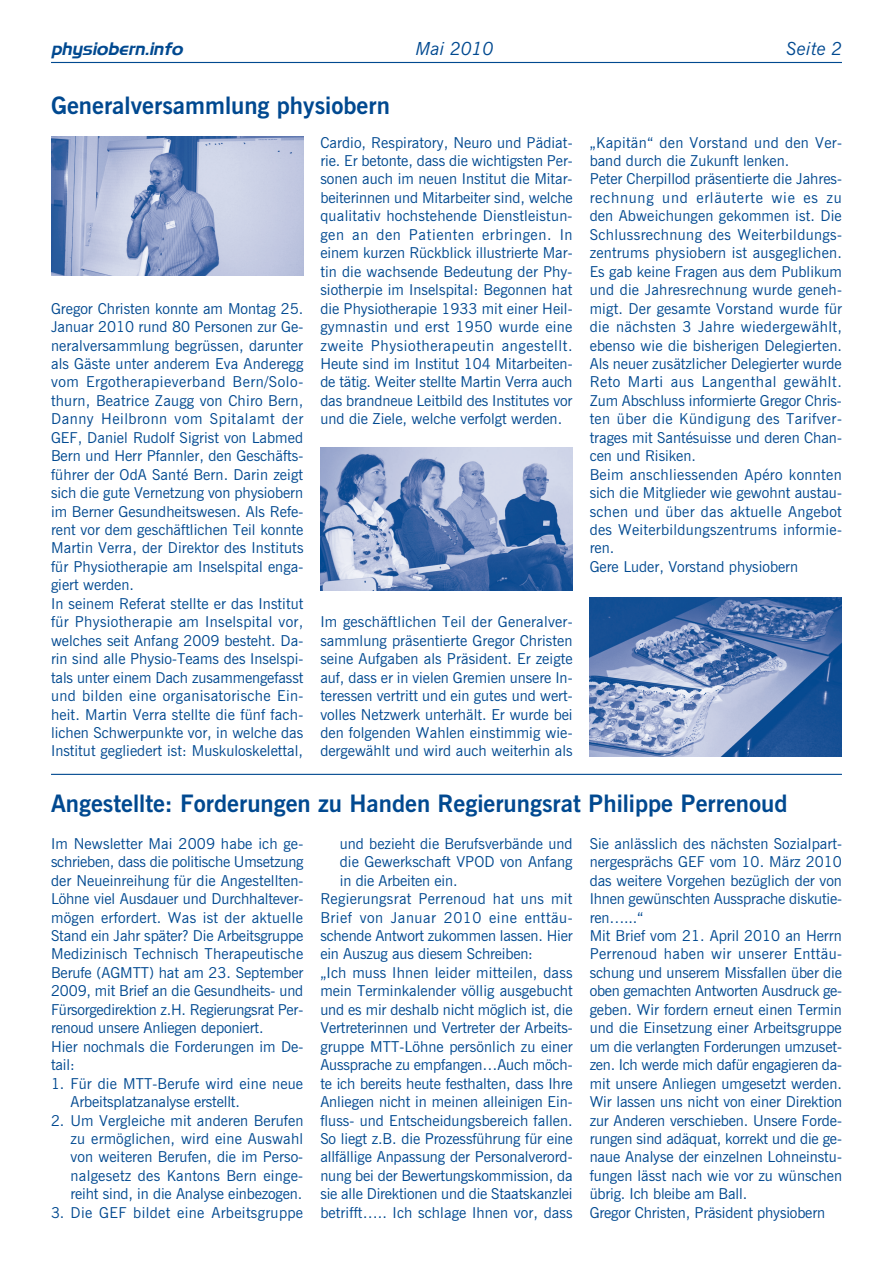
<style>
.page{position:relative;width:893px;height:1263px;background:#fff}
.page>*{position:absolute;margin:0;border:0;box-sizing:border-box;transform-origin:0 0}
.t1{font:700 24px "News Gothic BT";color:#014990}
.t2{font:italic 18px "Denmark";color:#014990}
.t3{font:italic 18px "News Gothic BT";color:#014990}
.t4{font:15px/18.5px "News Gothic BT";color:#014990}
.t5{font:15px "News Gothic BT";letter-spacing:.025em;color:#014990}
.t6{font:15px "News Gothic BT";letter-spacing:.035em;color:#014990}
</style>
<div class="page">
<hr style="left:51px;top:62px;width:791px;height:1px;background:#014990">
<hr style="left:51px;top:774px;width:791px;height:1px;background:#014990">
<img style="left:590px;top:597px;width:251px;height:159px">
<img style="left:51px;top:137px;width:252px;height:139px">
<img style="left:320px;top:448px;width:253px;height:142px">
<p class="t2" style="left:51px;top:37px;width:137px">physiobern.info</p>
<p class="t3" style="left:416px;top:37px;width:79px">Mai 2010</p>
<p class="t3" style="left:786px;top:37px;width:58px">Seite 2</p>
<h1 class="t1" style="left:51px;top:91px;width:340px">Generalversammlung physiobern</h1>
<p class="t4" style="left:320px;top:133px;width:254px;text-align:justify">Cardio, Respiratory, Neuro und Pädiat&shy;rie. Er betonte, dass die wichtigsten Per&shy;sonen auch im neuen Institut die Mitar&shy;beiterinnen und Mitarbeiter sind, welche qualitativ hochstehende Dienstleistun&shy;gen an den Patienten erbringen. In einem kurzen Rückblick illustrierte Mar&shy;tin die wachsende Bedeutung der Phy&shy;siotherpie im Inselspital: Begonnen hat die Physiotherapie 1933 mit einer Heil&shy;gymnastin und erst 1950 wurde eine zweite Physiotherapeutin angestellt.<br>Heute sind im Institut 104 Mitarbeiten&shy;de tätig. Weiter stellte Martin Verra auch das brandneue Leitbild des Institutes vor und die Ziele, welche verfolgt werden.</p>
<p class="t4" style="left:590px;top:133px;width:254px">„Kapitän“ den Vorstand und den Ver&shy;band durch die Zukunft lenken.<br>Peter Cherpillod präsentierte die Jahres&shy;rechnung und erläuterte wie es zu den Abweichungen gekommen ist. Die Schlussrechnung des Weiterbildungs&shy;zentrums physiobern ist ausgeglichen.<br>Es gab keine Fragen aus dem Publikum und die Jahresrechnung wurde geneh&shy;migt. Der gesamte Vorstand wurde für die nächsten 3 Jahre wiedergewählt, ebenso wie die bisherigen Delegierten.<br>Als neuer zusätzlicher Delegierter wurde Reto Marti aus Langenthal gewählt.<br>Zum Abschluss informierte Gregor Chris&shy;ten über die Kündigung des Tarifver&shy;trages mit Santésuisse und deren Chan&shy;cen und Risiken.<br>Beim anschliessenden Apéro konnten sich die Mitglieder wie gewohnt austau&shy;schen und über das aktuelle Angebot des Weiterbildungszentrums informie&shy;ren.<br>Gere Luder, Vorstand physiobern</p>
<p class="t4" style="left:51px;top:299px;width:254px">Gregor Christen konnte am Montag 25.<br>Januar 2010 rund 80 Personen zur Ge&shy;neralversammlung begrüssen, darunter als Gäste unter anderem Eva Anderegg vom Ergotherapieverband Bern/Solo&shy;thurn, Beatrice Zaugg von Chiro Bern, Danny Heilbronn vom Spitalamt der GEF, Daniel Rudolf Sigrist von Labmed Bern und Herr Pfannler, den Geschäfts&shy;führer der OdA Santé Bern. Darin zeigt sich die gute Vernetzung von physiobern im Berner Gesundheitswesen. Als Refe&shy;rent vor dem geschäftlichen Teil konnte Martin Verra, der Direktor des Instituts für Physiotherapie am Inselspital enga&shy;giert werden.<br>In seinem Referat stellte er das Institut für Physiotherapie am Inselspital vor, welches seit Anfang 2009 besteht. Da&shy;rin sind alle Physio-Teams des Inselspi&shy;tals unter einem Dach zusammengefasst und bilden eine organisatorische Ein&shy;heit. Martin Verra stellte die fünf fach&shy;lichen Schwerpunkte vor, in welche das Institut gegliedert ist: Muskuloskelettal,</p>
<p class="t4" style="left:320px;top:613px;width:254px;text-align:justify">Im geschäftlichen Teil der Generalver&shy;sammlung präsentierte Gregor Christen seine Aufgaben als Präsident. Er zeigte auf, dass er in vielen Gremien unsere In&shy;teressen vertritt und ein gutes und wert&shy;volles Netzwerk unterhält. Er wurde bei den folgenden Wahlen einstimmig wie&shy;dergewählt und wird auch weiterhin als</p>
<h1 class="t1" style="left:51px;top:789px;width:738px">Angestellte: Forderungen zu Handen Regierungsrat Philippe Perrenoud</h1>
<p class="t4" style="left:51px;top:834px;width:254px">Im Newsletter Mai 2009 habe ich ge&shy;schrieben, dass die politische Umsetzung der Neueinreihung für die Angestellten-Löhne viel Ausdauer und Durchhaltever&shy;mögen erfordert. Was ist der aktuelle Stand ein Jahr später? Die Arbeitsgruppe Medizinisch Technisch Therapeutische Berufe (AGMTT) hat am 23. September 2009, mit Brief an die Gesundheits- und Fürsorgedirektion z.H. Regierungsrat Per&shy;renoud unsere Anliegen deponiert.<br>Hier nochmals die Forderungen im De&shy;tail:</p>
<p class="t4" style="left:71px;top:1074px;width:234px;text-indent:-20px">1. Für die MTT-Berufe wird eine neue<br>Arbeitsplatzanalyse erstellt.</p>
<p class="t4" style="left:71px;top:1111px;width:234px;text-align:justify;text-indent:-20px">2. Um Vergleiche mit anderen Berufen zu ermöglichen, wird eine Auswahl von weiteren Berufen, die im Perso&shy;nalgesetz des Kantons Bern einge&shy;reiht sind, in die Analyse einbezogen.</p>
<p class="t5" style="left:51px;top:1203px;width:254px">3. Die GEF bildet eine Arbeitsgruppe</p>
<p class="t4" style="left:590px;top:834px;width:254px">Sie anlässlich des nächsten Sozialpart&shy;nergesprächs GEF vom 10. März 2010 das weitere Vorgehen bezüglich der von Ihnen gewünschten Aussprache diskutie&shy;ren…...“<br>Mit Brief vom 21. April 2010 an Herrn Perrenoud haben wir unserer Enttäu&shy;schung und unserem Missfallen über die oben gemachten Antworten Ausdruck ge&shy;geben. Wir fordern erneut einen Termin und die Einsetzung einer Arbeitsgruppe um die verlangten Forderungen umzuset&shy;zen. Ich werde mich dafür engagieren da&shy;mit unsere Anliegen umgesetzt werden.<br>Wir lassen uns nicht von einer Direktion zur Anderen verschieben. Unsere Forde&shy;rungen sind adäquat, korrekt und die ge&shy;naue Analyse der einzelnen Lohneinstu&shy;fungen lässt nach wie vor zu wünschen übrig. Ich bleibe am Ball.<br>Gregor Christen, Präsident physiobern</p>
<p class="t4" style="left:340px;top:834px;width:234px">und bezieht die Berufsverbände und</p>
<p class="t4" style="left:340px;top:852px;width:234px">die Gewerkschaft VPOD von Anfang</p>
<p class="t4" style="left:340px;top:871px;width:119px">in die Arbeiten ein.</p>
<p class="t5" style="left:320px;top:890px;width:254px">Regierungsrat Perrenoud hat uns mit</p>
<p class="t6" style="left:320px;top:908px;width:254px">Brief von Januar 2010 eine enttäu-</p>
<p class="t4" style="left:320px;top:926px;width:254px">schende Antwort zukommen lassen. Hier</p>
<p class="t4" style="left:320px;top:945px;width:214px">ein Auszug aus diesem Schreiben:</p>
<p class="t4" style="left:320px;top:963px;width:254px">„Ich muss Ihnen leider mitteilen, dass</p>
<p class="t4" style="left:320px;top:982px;width:254px">mein Terminkalender völlig ausgebucht</p>
<p class="t4" style="left:320px;top:1000px;width:254px">und es mir deshalb nicht möglich ist, die</p>
<p class="t4" style="left:320px;top:1018px;width:254px">Vertreterinnen und Vertreter der Arbeits-</p>
<p class="t4" style="left:320px;top:1037px;width:254px">gruppe MTT-Löhne persönlich zu einer</p>
<p class="t4" style="left:320px;top:1055px;width:254px">Aussprache zu empfangen…Auch möch-</p>
<p class="t4" style="left:320px;top:1074px;width:254px">te ich bereits heute festhalten, dass Ihre</p>
<p class="t4" style="left:320px;top:1092px;width:254px">Anliegen nicht in meinen alleinigen Ein-</p>
<p class="t4" style="left:320px;top:1111px;width:254px">fluss- und Entscheidungsbereich fallen.</p>
<p class="t4" style="left:320px;top:1129px;width:254px">So liegt z.B. die Prozessführung für eine</p>
<p class="t4" style="left:320px;top:1148px;width:254px">allfällige Anpassung der Personalverord-</p>
<p class="t4" style="left:320px;top:1166px;width:254px">nung bei der Bewertungskommission, da</p>
<p class="t4" style="left:320px;top:1185px;width:254px">sie alle Direktionen und die Staatskanzlei</p>
<p class="t4" style="left:320px;top:1203px;width:254px">betrifft….. Ich schlage Ihnen vor, dass</p>
</div>
